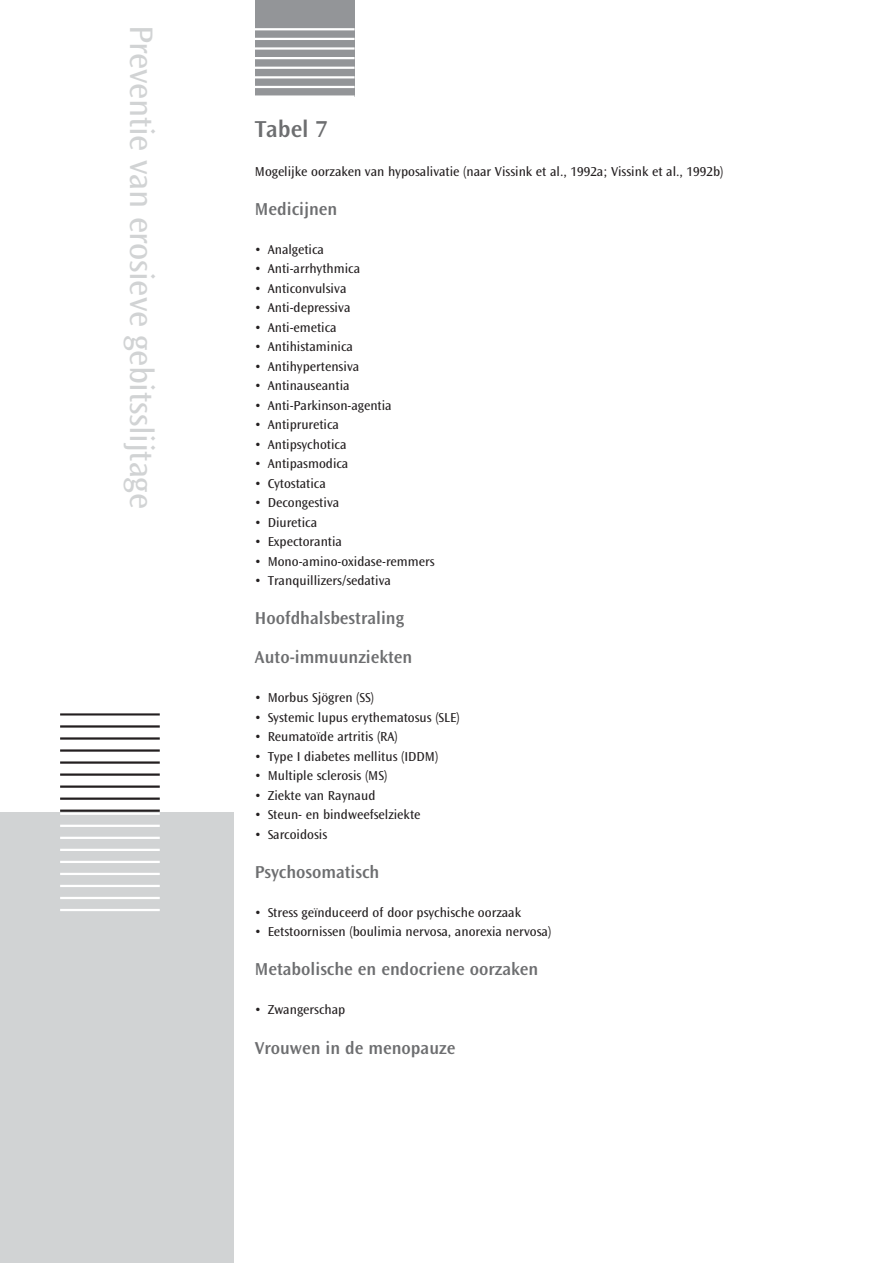
<style>
.page{position:relative;width:893px;height:1263px;background:#fff}
.page>*{position:absolute;margin:0;border:0;box-sizing:border-box;transform-origin:0 0}
.t1{font:33.9px "Ocean Sans MM 403 475";letter-spacing:-.01em;color:#d1d3d4}
.t2{font:24px "Ocean Sans MM 512 475";letter-spacing:-.005em;color:#6d6e70}
.t3{font:18px/39px "Ocean Sans MM 512 475";color:#6d6e70}
.t4{font:13.5px "Ocean Sans MM 403 475";color:#231f20}
</style>
<div class="page">
<div style="left:0;top:812px;width:234px;height:451px;background:#d1d3d4"></div>
<hr style="left:60px;top:813px;width:100px;height:2px;background:#fff">
<hr style="left:60px;top:825px;width:100px;height:2px;background:#fff">
<hr style="left:60px;top:837px;width:100px;height:2px;background:#fff">
<hr style="left:60px;top:849px;width:100px;height:2px;background:#fff">
<hr style="left:60px;top:861px;width:100px;height:2px;background:#fff">
<hr style="left:60px;top:873px;width:100px;height:2px;background:#fff">
<hr style="left:60px;top:885px;width:100px;height:2px;background:#fff">
<hr style="left:60px;top:897px;width:100px;height:2px;background:#fff">
<hr style="left:60px;top:909px;width:100px;height:2px;background:#fff">
<hr style="left:60px;top:713px;width:100px;height:2px;background:#231f20">
<hr style="left:60px;top:725px;width:100px;height:3px;background:#231f20">
<hr style="left:60px;top:737px;width:100px;height:3px;background:#231f20">
<hr style="left:60px;top:749px;width:100px;height:3px;background:#231f20">
<hr style="left:60px;top:761px;width:100px;height:3px;background:#231f20">
<hr style="left:60px;top:773px;width:100px;height:3px;background:#231f20">
<hr style="left:60px;top:785px;width:100px;height:3px;background:#231f20">
<hr style="left:60px;top:797px;width:100px;height:3px;background:#231f20">
<hr style="left:60px;top:809px;width:100px;height:3px;background:#231f20">
<div style="left:255px;top:1px;width:100px;height:96px;background:#939598"></div>
<hr style="left:255px;top:28px;width:100px;height:2px;background:#fff">
<hr style="left:255px;top:38px;width:100px;height:2px;background:#fff">
<hr style="left:255px;top:47px;width:100px;height:3px;background:#fff">
<hr style="left:255px;top:57px;width:100px;height:2px;background:#fff">
<hr style="left:255px;top:67px;width:100px;height:2px;background:#fff">
<hr style="left:255px;top:76px;width:100px;height:2px;background:#fff">
<hr style="left:255px;top:86px;width:100px;height:2px;background:#fff">
<hr style="left:255px;top:95px;width:100px;height:3px;background:#fff">
<h1 class="t1" style="left:156px;top:25px;width:485px;rotate:90deg">Preventie van erosieve gebitsslijtage</h1>
<h2 class="t2" style="left:255px;top:119px;width:74px">Tabel 7</h2>
<p class="t4" style="left:255px;top:166px;width:470px">Mogelijke oorzaken van hyposalivatie (naar Vissink et al., 1992a; Vissink et al., 1992b)</p>
<h3 class="t3" style="left:255px;top:190px;width:84px">Medicijnen</h3>
<p class="t4" style="left:255px;top:244px;width:71px">• Analgetica</p>
<p class="t4" style="left:255px;top:263px;width:107px">• Anti-arrhythmica</p>
<p class="t4" style="left:255px;top:283px;width:93px">• Anticonvulsiva</p>
<p class="t4" style="left:255px;top:302px;width:97px">• Anti-depressiva</p>
<p class="t4" style="left:255px;top:322px;width:83px">• Anti-emetica</p>
<p class="t4" style="left:255px;top:341px;width:100px">• Antihistaminica</p>
<p class="t4" style="left:255px;top:361px;width:106px">• Antihypertensiva</p>
<p class="t4" style="left:255px;top:380px;width:96px">• Antinauseantia</p>
<p class="t4" style="left:255px;top:400px;width:138px">• Anti-Parkinson-agentia</p>
<p class="t4" style="left:255px;top:419px;width:86px">• Antipruretica</p>
<p class="t4" style="left:255px;top:439px;width:93px">• Antipsychotica</p>
<p class="t4" style="left:255px;top:458px;width:95px">• Antipasmodica</p>
<p class="t4" style="left:255px;top:478px;width:72px">• Cytostatica</p>
<p class="t4" style="left:255px;top:497px;width:86px">• Decongestiva</p>
<p class="t4" style="left:255px;top:517px;width:64px">• Diuretica</p>
<p class="t4" style="left:255px;top:536px;width:89px">• Expectorantia</p>
<p class="t4" style="left:255px;top:556px;width:181px">• Mono-amino-oxidase-remmers</p>
<p class="t4" style="left:255px;top:575px;width:138px">• Tranquillizers/sedativa</p>
<h3 class="t3" style="left:255px;top:600px;width:159px">Hoofdhalsbestraling<br>Auto-immuunziekten</h3>
<p class="t4" style="left:255px;top:692px;width:121px">• Morbus Sjögren (SS)</p>
<p class="t4" style="left:255px;top:712px;width:206px">• Systemic lupus erythematosus (SLE)</p>
<p class="t4" style="left:255px;top:731px;width:144px">• Reumatoïde artritis (RA)</p>
<p class="t4" style="left:255px;top:751px;width:185px">• Type I diabetes mellitus (IDDM)</p>
<p class="t4" style="left:255px;top:770px;width:134px">• Multiple sclerosis (MS)</p>
<p class="t4" style="left:255px;top:790px;width:122px">• Ziekte van Raynaud</p>
<p class="t4" style="left:255px;top:809px;width:167px">• Steun- en bindweefselziekte</p>
<p class="t4" style="left:255px;top:829px;width:74px">• Sarcoidosis</p>
<h3 class="t3" style="left:255px;top:853px;width:126px">Psychosomatisch</h3>
<p class="t4" style="left:255px;top:907px;width:268px">• Stress geïnduceerd of door psychische oorzaak</p>
<p class="t4" style="left:255px;top:926px;width:298px">• Eetstoornissen (boulimia nervosa, anorexia nervosa)</p>
<h3 class="t3" style="left:255px;top:951px;width:285px">Metabolische en endocriene oorzaken</h3>
<p class="t4" style="left:255px;top:1004px;width:92px">• Zwangerschap</p>
<h3 class="t3" style="left:255px;top:1029px;width:202px">Vrouwen in de menopauze</h3>
</div>
